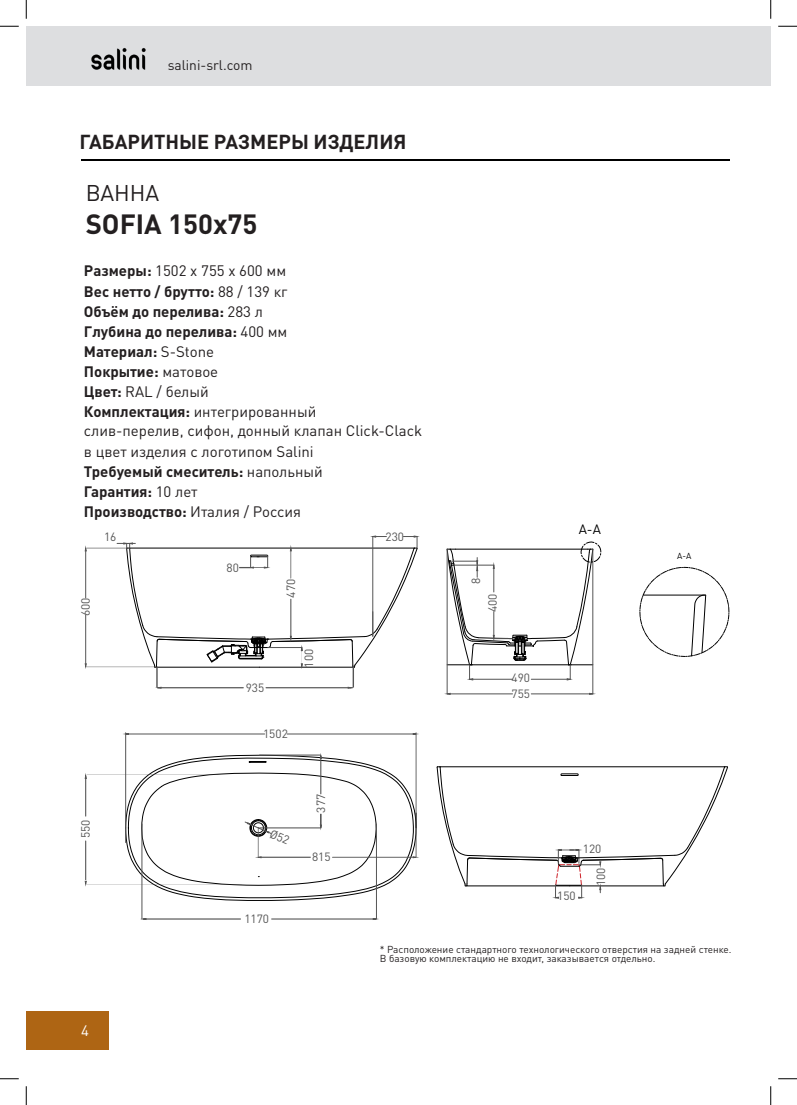
<style>
.page{position:relative;width:797px;height:1105px;background:#fff}
.page>*{position:absolute;margin:0;border:0;box-sizing:border-box;transform-origin:0 0}
.t1{font:700 27.5px "DIN Pro";color:#231f20}
.t2{font:22.5px "DIN Pro";letter-spacing:-.005em;color:#231f20}
.t3{font:700 20px "DIN Pro";color:#231f20}
.t4{font:15px/20px "DIN Pro";color:#231f20}
.t5{font:15px "DIN Pro";color:#fff}
.t6{font:13.75px "DIN Pro";color:#231f20}
.t7{font:13.38px "DIN Pro";color:#000}
.t8{font:11.88px "DIN Pro";color:#545454}
.t9{font:11.88px "DIN Pro";color:#545454}
.t10{font:10px/8.8px "DIN Pro";color:#231f20}
.t11{font:8.62px "DIN Pro";color:#000}
.s1{font-weight:700}
</style>
<div class="page">
<div style="left:26px;top:1011px;width:82px;height:39px;background:#ae6514"></div>
<div style="left:26px;top:26px;width:744px;height:60px;background:#dddee0"></div>
<img style="left:91px;top:48px;width:55px;height:22px">
<hr style="left:81px;top:160px;width:649px;height:1px;background:#000">
<svg style="left:0;top:25px;width:19px;height:2px"></svg>
<svg style="left:778px;top:25px;width:19px;height:2px"></svg>
<svg style="left:0;top:1078px;width:19px;height:1px"></svg>
<svg style="left:778px;top:1078px;width:19px;height:1px"></svg>
<svg style="left:25px;top:0;width:2px;height:19px"></svg>
<svg style="left:25px;top:1086px;width:2px;height:19px"></svg>
<svg style="left:770px;top:0;width:1px;height:19px"></svg>
<svg style="left:770px;top:1086px;width:1px;height:19px"></svg>
<svg style="left:639px;top:567px;width:90px;height:90px"></svg>
<svg style="left:125px;top:754px;width:292px;height:147px"></svg>
<svg style="left:128px;top:757px;width:286px;height:141px"></svg>
<svg style="left:415px;top:813px;width:1px;height:15px"></svg>
<hr style="left:125px;top:733px;width:1px;height:95px;background:#545454">
<hr style="left:416px;top:733px;width:1px;height:123px;background:#545454">
<hr style="left:128px;top:734px;width:137px;height:1px;background:#545454">
<hr style="left:287px;top:734px;width:126px;height:1px;background:#545454">
<hr style="left:332px;top:857px;width:81px;height:1px;background:#545454">
<svg style="left:125px;top:828px;width:1px;height:14px"></svg>
<hr style="left:87px;top:548px;width:38px;height:1px;background:#545454">
<hr style="left:85px;top:615px;width:1px;height:48px;background:#545454">
<hr style="left:85px;top:551px;width:1px;height:47px;background:#545454">
<hr style="left:86px;top:667px;width:68px;height:1px;background:#545454">
<hr style="left:85px;top:841px;width:1px;height:39px;background:#545454">
<hr style="left:85px;top:776px;width:1px;height:40px;background:#545454">
<hr style="left:87px;top:774px;width:129px;height:1px;background:#545454">
<hr style="left:87px;top:884px;width:154px;height:1px;background:#545454">
<hr style="left:320px;top:756px;width:1px;height:38px;background:#545454">
<hr style="left:259px;top:755px;width:61px;height:1px;background:#545454">
<hr style="left:143px;top:919px;width:97px;height:1px;background:#545454">
<hr style="left:271px;top:919px;width:103px;height:1px;background:#545454">
<hr style="left:142px;top:824px;width:1px;height:95px;background:#545454">
<hr style="left:376px;top:824px;width:1px;height:95px;background:#545454">
<svg style="left:117px;top:535px;width:301px;height:154px"></svg>
<hr style="left:447px;top:549px;width:1px;height:145px;background:#545454">
<hr style="left:592px;top:549px;width:1px;height:145px;background:#545454">
<hr style="left:450px;top:694px;width:62px;height:1px;background:#545454">
<hr style="left:531px;top:694px;width:58px;height:1px;background:#545454">
<svg style="left:446px;top:542px;width:155px;height:138px"></svg>
<svg style="left:436px;top:766px;width:292px;height:133px"></svg>
<svg style="left:141px;top:772px;width:236px;height:114px"></svg>
<p class="t6" style="left:168px;top:55px;width:86px">salini-srl.com</p>
<p class="t3" style="left:79px;top:125px;width:328px">ГАБАРИТНЫЕ РАЗМЕРЫ ИЗДЕЛИЯ</p>
<p class="t2" style="left:86px;top:175px;width:75px">ВАННА</p>
<p class="t1" style="left:86px;top:201px;width:173px">SOFIA 150x75</p>
<p class="t4" style="left:84px;top:259px;width:339px"><span class="s1">Размеры:</span> 1502 x 755 x 600 мм<br><span class="s1">Вес нетто / брутто:</span> 88 / 139 кг<br><span class="s1">Объём до перелива:</span> 283 л<br><span class="s1">Глубина до перелива:</span> 400 мм<br><span class="s1">Материал:</span> S-Stone<br><span class="s1">Покрытие:</span> матовое<br><span class="s1">Цвет:</span> RAL / белый<br><span class="s1">Комплектация:</span> интегрированный<br>слив-перелив, сифон, донный клапан Click-Clack</p>
<p class="t4" style="left:84px;top:440px;width:240px">в цвет изделия с логотипом Salini<br><span class="s1">Требуемый смеситель:</span> напольный<br><span class="s1">Гарантия:</span> 10 лет<br><span class="s1">Производство:</span> Италия / Россия</p>
<p class="t8" style="left:104px;top:533px;width:14px">16</p>
<p class="t8" style="left:81px;top:616px;width:20px;rotate:-90deg">600</p>
<p class="t8" style="left:76px;top:838px;width:20px;rotate:-90deg">550</p>
<p class="t8" style="left:226px;top:563px;width:14px">80</p>
<p class="t8" style="left:286px;top:598px;width:20px;rotate:-90deg">470</p>
<p class="t8" style="left:246px;top:678px;width:20px">935</p>
<p class="t8" style="left:263px;top:730px;width:26px">1502</p>
<p class="t8" style="left:299px;top:667px;width:20px;rotate:-90deg">100</p>
<p class="t8" style="left:244px;top:915px;width:26px">1170</p>
<p class="t8" style="left:311px;top:812px;width:20px;rotate:-90deg">377</p>
<p class="t8" style="left:312px;top:853px;width:20px">815</p>
<p class="t8" style="left:385px;top:532px;width:20px">230</p>
<p class="t8" style="left:466px;top:584px;width:8px;rotate:-90deg">8</p>
<p class="t8" style="left:483px;top:612px;width:20px;rotate:-90deg">400</p>
<p class="t8" style="left:511px;top:668px;width:20px">490</p>
<p class="t8" style="left:511px;top:690px;width:20px">755</p>
<p class="t7" style="left:578px;top:524px;width:24px">А-А</p>
<p class="t9" style="left:557px;top:888px;width:20px">150</p>
<p class="t9" style="left:583px;top:840px;width:20px">120</p>
<p class="t8" style="left:591px;top:886px;width:20px;rotate:-90deg">100</p>
<p class="t11" style="left:677px;top:553px;width:16px">А-А</p>
<p class="t5" style="left:81px;top:1018px;width:9px">4</p>
<p class="t10" style="left:380px;top:944px;width:353px">* Расположение стандартного технологического отверстия на задней стенке.<br>В базовую комплектацию не входит, заказывается отдельно.</p>
</div>
